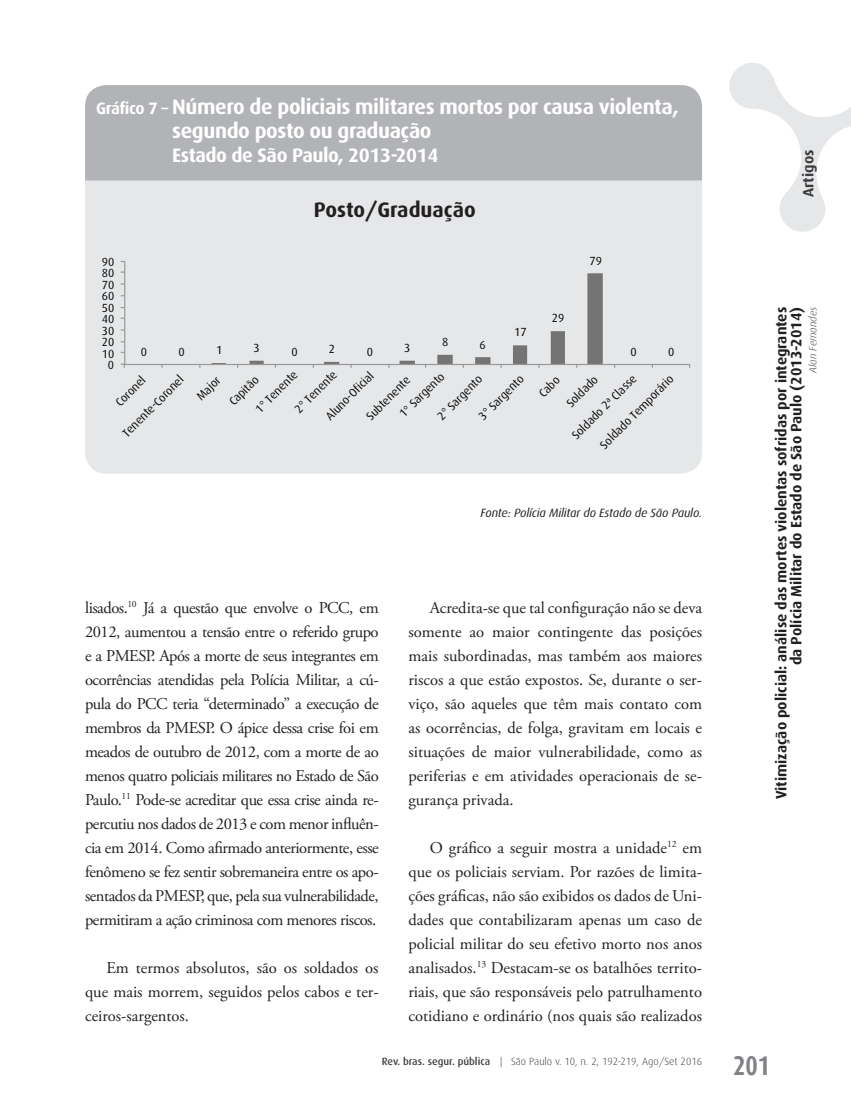
<style>
.page{position:relative;width:851px;height:1106px;background:#fff}
.page>*{position:absolute;margin:0;border:0;box-sizing:border-box;transform-origin:0 0}
.t1{font:700 27px "Dax Condensed";color:#808285}
.t2{font:700 21px/24px "Dax";letter-spacing:-.02em;color:#fff}
.t3{font:700 21px "Dax";color:#231f20}
.t4{font:700 19.5px "Dax";letter-spacing:-.02em;color:#fff}
.t5{font:16.5px/24px "Adobe Garamond Pro";color:#231f20;text-align:justify}
.t6{font:700 15px/15px "Dax";color:#231f20;text-align:right}
.t7{font:700 15px "Dax";color:#3e3e3f}
.t8{font:italic 12px "Dax";letter-spacing:-.01em;color:#231f20}
.t9{font:11.85px/23.7px "Dax";color:#050504}
.t10{font:300 10.5px "Dax";color:#3e3e3f}
.t11{font:italic 300 10.5px "Dax";color:#3e3e3f}
.s1{font-size:16.5px}
.s2{font-weight:500}
</style>
<div class="page">
<svg style="left:729px;top:63px;width:121px;height:169px"></svg>
<div style="left:85px;top:162px;width:617px;height:311px;background:#e6e7e9;border-radius:21px"></div>
<div style="left:85px;top:85px;width:617px;height:95px;background:#b2b3b7"></div>
<hr style="left:124px;top:261px;width:1px;height:103px;background:#989898">
<hr style="left:125px;top:364px;width:564px;height:1px;background:#989898">
<svg style="left:212px;top:273px;width:390px;height:95px"></svg>
<p class="t2" style="left:172px;top:94px;width:508px;text-indent:-76px"><span class="s1">Gráfico 7 –</span> N úmero de policiais militares mortos por causa violenta, segundo posto ou graduação</p>
<p class="t4" style="left:172px;top:144px;width:267px">Estado de São Paulo, 2013-2014</p>
<p class="t9" style="left:102px;top:250px;width:14px">90</p>
<p class="t9" style="left:102px;top:261px;width:14px">80</p>
<p class="t9" style="left:102px;top:273px;width:14px">70</p>
<p class="t9" style="left:102px;top:284px;width:14px">60</p>
<p class="t9" style="left:102px;top:296px;width:14px">50</p>
<p class="t9" style="left:102px;top:307px;width:14px">40</p>
<p class="t9" style="left:102px;top:319px;width:14px">30</p>
<p class="t9" style="left:102px;top:330px;width:14px">20</p>
<p class="t9" style="left:102px;top:342px;width:14px">10</p>
<p class="t3" style="left:314px;top:197px;width:163px">Posto/Graduação</p>
<p class="t9" style="left:141px;top:340px;width:8px">0</p>
<p class="t9" style="left:178px;top:340px;width:8px">0</p>
<p class="t9" style="left:216px;top:339px;width:8px">1</p>
<p class="t9" style="left:253px;top:336px;width:8px">3</p>
<p class="t9" style="left:291px;top:340px;width:8px">0</p>
<p class="t9" style="left:329px;top:337px;width:8px">2</p>
<p class="t9" style="left:367px;top:340px;width:8px">0</p>
<p class="t9" style="left:404px;top:336px;width:8px">3</p>
<p class="t9" style="left:442px;top:330px;width:8px">8</p>
<p class="t9" style="left:479px;top:333px;width:8px">6</p>
<p class="t9" style="left:514px;top:320px;width:14px">17</p>
<p class="t9" style="left:551px;top:306px;width:14px">29</p>
<p class="t9" style="left:589px;top:249px;width:14px">79</p>
<p class="t9" style="left:630px;top:340px;width:8px">0</p>
<p class="t9" style="left:668px;top:340px;width:8px">0</p>
<p class="t9" style="left:108px;top:353px;width:8px">0</p>
<p class="t9" style="left:319px;top:410px;width:64px;rotate:-45deg">Aluno-Oficial</p>
<p class="t9" style="left:532px;top:386px;width:25px;rotate:-45deg">Cabo</p>
<p class="t9" style="left:560px;top:396px;width:40px;rotate:-45deg">Soldado</p>
<p class="t9" style="left:288px;top:402px;width:56px;rotate:-45deg">2° Tenente</p>
<p class="t9" style="left:116px;top:426px;width:83px;rotate:-45deg">Tenente-Coronel</p>
<p class="t9" style="left:190px;top:390px;width:29px;rotate:-45deg">Major</p>
<p class="t9" style="left:232px;top:386px;width:56px;text-indent:-13px;rotate:-45deg">Capitão<br>1° Tenente</p>
<p class="t9" style="left:378px;top:393px;width:60px;line-height:21.6px;text-indent:-25px;rotate:-45deg">Subtenente<br>1° Sargento</p>
<p class="t9" style="left:109px;top:396px;width:39px;rotate:-45deg">Coronel</p>
<p class="t9" style="left:565px;top:429px;width:88px;rotate:-45deg">Soldado 2ª Classe</p>
<p class="t9" style="left:431px;top:410px;width:60px;rotate:-45deg">2° Sargento</p>
<p class="t9" style="left:472px;top:410px;width:60px;rotate:-45deg">3° Sargento</p>
<p class="t9" style="left:593px;top:438px;width:100px;rotate:-45deg">Soldado Tem porário</p>
<p class="t8" style="left:480px;top:506px;width:223px">Fonte: Polícia Militar do Estado de São Paulo.</p>
<p class="t5" style="left:85px;top:596px;width:295px">lisados.<sup>10</sup> Já a questão que envolve o PCC, em 2012, aumentou a tensão entre o referido grupo e a PMESP. Após a morte de seus integrantes em ocorrências atendidas pela Polícia Militar, a cú&shy;pula do PCC teria “determinado” a execução de membros da PMESP. O ápice dessa crise foi em meados de outubro de 2012, com a morte de ao menos quatro policiais militares no Estado de São Paulo.<sup>11</sup> Pode-se acreditar que essa crise ainda re&shy;percutiu nos dados de 2013 e com menor influên&shy;cia em 2014. Como afirmado anteriormente, esse fenômeno se fez sentir sobremaneira entre os apo&shy;sentados da PMESP, que, pela sua vulnerabilidade, permitiram a ação criminosa com menores riscos.</p>
<p class="t5" style="left:85px;top:956px;width:295px;text-indent:21px">Em termos absolutos, são os soldados os que mais morrem, seguidos pelos cabos e ter&shy;ceiros-sargentos.</p>
<p class="t5" style="left:408px;top:596px;width:295px;text-indent:21px">Acredita-se que tal configuração não se deva somente ao maior contingente das posições mais subordinadas, mas também aos maiores riscos a que estão expostos. Se, durante o ser&shy;viço, são aqueles que têm mais contato com as ocorrências, de folga, gravitam em locais e situações de maior vulnerabilidade, como as periferias e em atividades operacionais de se&shy;gurança privada.</p>
<p class="t5" style="left:408px;top:836px;width:295px;text-indent:21px">O gráfico a seguir mostra a unidade<sup>12</sup> em que os policiais serviam. Por razões de limita&shy;ções gráficas, não são exibidos os dados de Uni&shy;dades que contabilizaram apenas um caso de policial militar do seu efetivo morto nos anos analisados.<sup>13</sup> Destacam-se os batalhões territo&shy;riais, que são responsáveis pelo patrulhamento cotidiano e ordinário (nos quais são realizados</p>
<p class="t10" style="left:382px;top:1055px;width:322px"><span class="s2">Rev. bras. segur. pública</span> | São Paulo v. 10, n. 2, 192-219, Ago/Set 2016</p>
<p class="t7" style="left:799px;top:197px;width:49px;rotate:-90deg">Artigos</p>
<p class="t6" style="left:773px;top:799px;width:494px;rotate:-90deg">Vitimização policial: análise das mortes violentas sofridas por integrantes da Polícia Militar do Estado de São Paulo (2013-2014)</p>
<p class="t11" style="left:807px;top:373px;width:67px;rotate:-90deg">Alan Fernandes</p>
<h1 class="t1" style="left:733px;top:1050px;width:39px">201</h1>
</div>
